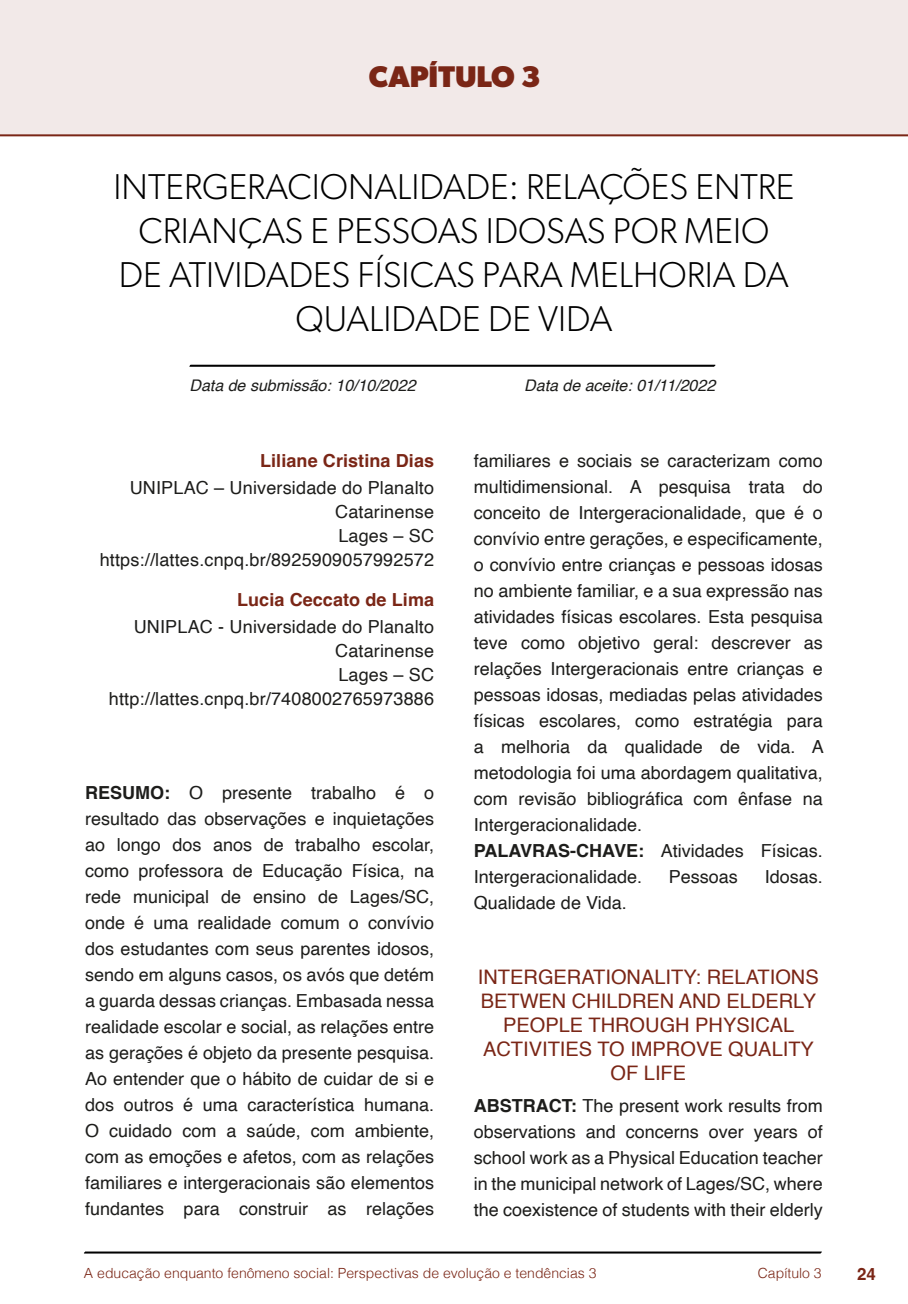
<style>
.page{position:relative;width:908px;height:1304px;background:#fff}
.page>*{position:absolute;margin:0;border:0;box-sizing:border-box;transform-origin:0 0}
.t1{font:300 36px/44px "Gibson";color:#000;text-align:center}
.t2{font:700 30px "Gibson";color:#7a2616}
.t3{font:20px/24px "Helvetica";color:#7a2616;text-align:center}
.t4{font:18px/26px "Helvetica";color:#1d1d1b;text-align:right}
.t5{font:700 18px "Helvetica";letter-spacing:.005em;color:#7a2616}
.t6{font:700 16.8px "Helvetica";color:#7a2616}
.t7{font:italic 16px "Helvetica";color:#1d1d1b}
.t8{font:300 14px "Helvetica";color:#7a2616}
.s1{font-weight:700}
</style>
<div class="page">
<svg style="left:84px;top:1251px;width:737px;height:3px;background:#515151"></svg>
<svg style="left:189px;top:364px;width:526px;height:3px;background:#4f4f4f"></svg>
<div style="left:0;top:0;width:907px;height:136px;background:#f2e9e8"></div>
<div style="left:44px;top:72px;width:68px;height:61px;background:#f2e9e8"></div>
<h2 class="t2" style="left:369px;top:58px;width:173px">CAPÍTULO 3</h2>
<h1 class="t1" style="left:113px;top:164px;width:682px">INTERGERACIONALIDADE: RELAÇÕES ENTRE<br>CRIANÇAS E PESSOAS IDOSAS POR MEIO<br>DE ATIVIDADES FÍSICAS PARA MELHORIA DA<br>QUALIDADE DE VIDA</h1>
<p class="t7" style="left:189px;top:373px;width:227px">Data de submissão: 10/10/2022</p>
<p class="t5" style="left:260px;top:450px;width:175px">Liliane Cristina Dias</p>
<p class="t4" style="left:100px;top:477px;width:336px;line-height:24px">UNIPLAC – Universidade do Planalto<br>Catarinense<br>Lages – SC https://lattes.cnpq.br/8925909057992572</p>
<p class="t5" style="left:237px;top:588px;width:198px">Lucia Ceccato de Lima</p>
<p class="t4" style="left:109px;top:615px;width:326px;line-height:24px">UNIPLAC - Universidade do Planalto<br>Catarinense<br>Lages – SC http://lattes.cnpq.br/7408002765973886</p>
<p class="t4" style="left:85px;top:780px;width:350px;text-align:justify"><span class="s1">RESUMO:</span> O presente trabalho é o resultado das observações e inquietações ao longo dos anos de trabalho escolar, como professora de Educação Física, na rede municipal de ensino de Lages/SC, onde é uma realidade comum o convívio dos estudantes com seus parentes idosos, sendo em alguns casos, os avós que detém a guarda dessas crianças. Embasada nessa realidade escolar e social, as relações entre as gerações é objeto da presente pesquisa.<br>Ao entender que o hábito de cuidar de si e dos outros é uma característica humana.<br>O cuidado com a saúde, com ambiente, com as emoções e afetos, com as relações familiares e intergeracionais são elementos fundantes para construir as relações</p>
<p class="t7" style="left:524px;top:373px;width:192px">Data de aceite: 01/11/2022</p>
<p class="t4" style="left:473px;top:448px;width:351px;text-align:left">familiares e sociais se caracterizam como multidimensional. A pesquisa trata do conceito de Intergeracionalidade, que é o convívio entre gerações, e especificamente, o convívio entre crianças e pessoas idosas no ambiente familiar, e a sua expressão nas atividades físicas escolares. Esta pesquisa teve como objetivo geral: descrever as relações Intergeracionais entre crianças e pessoas idosas, mediadas pelas atividades físicas escolares, como estratégia para a melhoria da qualidade de vida. A metodologia foi uma abordagem qualitativa, com revisão bibliográfica com ênfase na Intergeracionalidade.<br><span class="s1">PALAVRAS-CHAVE:</span> Atividades Físicas.<br>Intergeracionalidade.</p>
<p class="t4" style="left:668px;top:864px;width:71px">Pessoas</p>
<p class="t4" style="left:764px;top:864px;width:60px">Idosas.</p>
<p class="t4" style="left:473px;top:890px;width:154px">Qualidade de Vida.</p>
<p class="t3" style="left:477px;top:966px;width:342px">INTERGERATIONALITY: RELATIONS<br>BETWEN CHILDREN AND ELDERLY<br>PEOPLE THROUGH PHYSICAL<br>ACTIVITIES TO IMPROVE QUALITY<br>OF LIFE</p>
<p class="t4" style="left:473px;top:1093px;width:350px;text-align:justify"><span class="s1">ABSTRACT:</span> The present work results from observations and concerns over years of school work as a Physical Education teacher in the municipal network of Lages/SC, where the coexistence of students with their elderly</p>
<p class="t8" style="left:84px;top:1261px;width:514px">A educação enquanto fenômeno social: Perspectivas de evolução e tendências 3</p>
<p class="t8" style="left:757px;top:1261px;width:65px">Capítulo 3</p>
<p class="t6" style="left:856px;top:1264px;width:20px">24</p>
</div>
